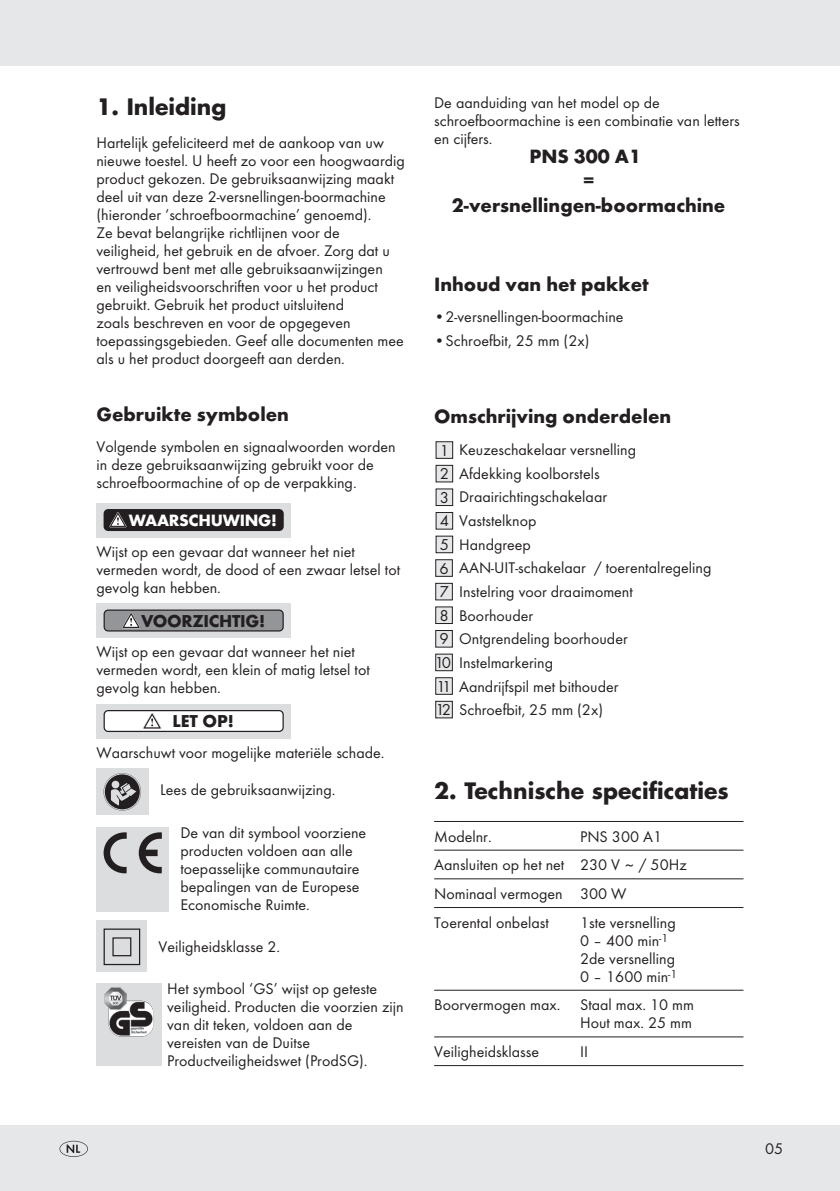
<style>
.page{position:relative;width:840px;height:1191px;background:#fff}
.page>*{position:absolute;margin:0;border:0;box-sizing:border-box;transform-origin:0 0}
.t1{font:700 22px "Futura Std";color:#231f20}
.Headlines{font:700 20px "Futura TOT";color:#231f20}
.Sicherheitshinweise{font:700 20px "Futura TOT";color:#231f20}
.warnhinweise_auf_sch{font:700 18px "Futura TOT";letter-spacing:-.015em;color:#231f20}
.warnhinweise_auf_sch-2{font:700 17px "Futura TOT";letter-spacing:-.015em;color:#fff}
.Nummerierungen_Umsch{font:16.4px "Futura TOT";color:#231f20}
.lauftext{font:16px/18px "Futura TOT";color:#231f20}
</style>
<div class="page">
<div style="left:0;top:0;width:839px;height:65px;background:#e6e7e9"></div>
<div style="left:0;top:1125px;width:839px;height:66px;background:#e6e7e9"></div>
<svg style="left:59px;top:1140px;width:29px;height:17px"></svg>
<div style="left:436px;top:489px;width:16px;height:16px;background:#e6e7e9"></div>
<div style="left:435px;top:488px;width:18px;height:18px;border:1px solid #231f20"></div>
<div style="left:436px;top:442px;width:16px;height:16px;background:#e6e7e9"></div>
<div style="left:435px;top:441px;width:18px;height:18px;border:1px solid #231f20"></div>
<div style="left:436px;top:512px;width:16px;height:17px;background:#e6e7e9"></div>
<div style="left:435px;top:512px;width:18px;height:17px;border:1px solid #231f20"></div>
<div style="left:436px;top:465px;width:16px;height:17px;background:#e6e7e9"></div>
<div style="left:435px;top:465px;width:18px;height:17px;border:1px solid #231f20"></div>
<div style="left:436px;top:536px;width:16px;height:17px;background:#e6e7e9"></div>
<div style="left:435px;top:536px;width:18px;height:17px;border:1px solid #231f20"></div>
<div style="left:435px;top:560px;width:17px;height:16px;background:#e6e7e9"></div>
<div style="left:435px;top:559px;width:17px;height:17px;border:1px solid #231f20"></div>
<div style="left:435px;top:583px;width:17px;height:17px;background:#e6e7e9"></div>
<div style="left:435px;top:583px;width:17px;height:17px;border:1px solid #231f20"></div>
<div style="left:435px;top:607px;width:17px;height:16px;background:#e6e7e9"></div>
<div style="left:435px;top:606px;width:17px;height:18px;border:1px solid #231f20"></div>
<div style="left:435px;top:630px;width:17px;height:17px;background:#e6e7e9"></div>
<div style="left:435px;top:630px;width:17px;height:17px;border:1px solid #231f20"></div>
<div style="left:435px;top:654px;width:17px;height:16px;background:#e6e7e9"></div>
<div style="left:435px;top:653px;width:17px;height:18px;border:1px solid #231f20"></div>
<div style="left:435px;top:677px;width:17px;height:17px;background:#e6e7e9"></div>
<div style="left:435px;top:677px;width:17px;height:17px;border:1px solid #231f20"></div>
<div style="left:435px;top:701px;width:17px;height:17px;background:#e6e7e9"></div>
<div style="left:435px;top:701px;width:17px;height:17px;border:1px solid #231f20"></div>
<div style="left:96px;top:768px;width:53px;height:47px;background:#dcdddf"></div>
<svg style="left:103px;top:773px;width:38px;height:37px"></svg>
<div style="left:96px;top:827px;width:73px;height:84px;background:#dcdddf"></div>
<svg style="left:103px;top:832px;width:24px;height:41px"></svg>
<svg style="left:139px;top:832px;width:23px;height:41px"></svg>
<div style="left:96px;top:920px;width:51px;height:51px;background:#dcdddf"></div>
<svg style="left:103px;top:928px;width:38px;height:37px"></svg>
<div style="left:96px;top:983px;width:65px;height:82px;background:#dcdddf"></div>
<img style="left:104px;top:987px;width:49px;height:49px">
<div style="left:96px;top:503px;width:195px;height:34px;background:#dcdddf"></div>
<div style="left:103px;top:509px;width:180px;height:22px;background:#231f20;border-radius:5px"></div>
<svg style="left:109px;top:512px;width:17px;height:15px"></svg>
<div style="left:96px;top:603px;width:195px;height:34px;background:#dcdddf"></div>
<div style="left:104px;top:610px;width:179px;height:21px;background:#939598;border-radius:4px"></div>
<div style="left:103px;top:609px;width:180px;height:22px;border:1px solid #231f20;border-radius:4px"></div>
<svg style="left:122px;top:612px;width:18px;height:16px"></svg>
<div style="left:96px;top:704px;width:195px;height:34px;background:#dcdddf"></div>
<div style="left:104px;top:710px;width:179px;height:21px;background:#fff;border-radius:4px"></div>
<div style="left:103px;top:710px;width:180px;height:22px;border:1px solid #231f20;border-radius:4px"></div>
<svg style="left:143px;top:713px;width:18px;height:16px"></svg>
<hr style="left:434px;top:821px;width:145px;height:1px;background:#231f20">
<hr style="left:579px;top:821px;width:164px;height:1px;background:#231f20">
<hr style="left:434px;top:849px;width:145px;height:1px;background:#231f20">
<hr style="left:579px;top:849px;width:164px;height:1px;background:#231f20">
<hr style="left:434px;top:878px;width:145px;height:1px;background:#231f20">
<hr style="left:579px;top:878px;width:164px;height:1px;background:#231f20">
<hr style="left:434px;top:907px;width:145px;height:1px;background:#231f20">
<hr style="left:579px;top:907px;width:164px;height:1px;background:#231f20">
<hr style="left:434px;top:989px;width:145px;height:1px;background:#231f20">
<hr style="left:579px;top:989px;width:164px;height:1px;background:#231f20">
<hr style="left:434px;top:1036px;width:145px;height:1px;background:#231f20">
<hr style="left:579px;top:1036px;width:164px;height:1px;background:#231f20">
<hr style="left:434px;top:1065px;width:145px;height:1px;background:#231f20">
<hr style="left:579px;top:1065px;width:164px;height:1px;background:#231f20">
<p class="t1" style="left:96px;top:92px;width:131px">1. Inleiding</p>
<p class="lauftext" style="left:96px;top:133px;width:310px">Hartelijk gefeliciteerd met de aankoop van uw nieuwe toestel. U heeft zo voor een hoogwaardig product gekozen. De gebruiksaanwijzing maakt deel uit van deze 2-versnellingen-boormachine (hieronder ‘schroefboormachine’ genoemd).<br>Ze bevat belangrijke richtlijnen voor de veiligheid, het gebruik en de afvoer. Zorg dat u vertrouwd bent met alle gebruiksaanwijzingen<br>en veiligheidsvoorschriften voor u het product gebruikt. Gebruik het product uitsluitend<br>zoals beschreven en voor de opgegeven toepassingsgebieden. Geef alle documenten mee als u het product doorgeeft aan derden.</p>
<p class="lauftext" style="left:434px;top:94px;width:307px">De aanduiding van het model op de schroefboormachine is een combinatie van letters en cijfers.</p>
<p class="Sicherheitshinweise" style="left:529px;top:144px;width:113px">PNS 300 A1</p>
<p class="Sicherheitshinweise" style="left:582px;top:168px;width:13px">=</p>
<p class="Sicherheitshinweise" style="left:451px;top:193px;width:275px">2-versnellingen-boormachine</p>
<p class="Headlines" style="left:434px;top:272px;width:216px">Inhoud van het pakket</p>
<p class="lauftext" style="left:434px;top:307px;width:191px">•2-versnellingen-boormachine</p>
<p class="lauftext" style="left:434px;top:331px;width:157px">•Schroefbit, 25 mm (2x)</p>
<p class="Headlines" style="left:96px;top:402px;width:194px">Gebruikte symbolen</p>
<p class="Headlines" style="left:434px;top:404px;width:238px">Omschrijving onderdelen</p>
<p class="lauftext" style="left:459px;top:440px;width:178px">Keuzeschakelaar versnelling</p>
<p class="lauftext" style="left:459px;top:464px;width:142px">Afdekking koolborstels</p>
<p class="lauftext" style="left:459px;top:488px;width:149px">Draairichtingschakelaar</p>
<p class="lauftext" style="left:459px;top:511px;width:79px">Vaststelknop</p>
<p class="lauftext" style="left:459px;top:535px;width:73px">Handgreep</p>
<p class="lauftext" style="left:459px;top:559px;width:254px">AAN-UIT-schakelaar / toerentalregeling</p>
<p class="lauftext" style="left:459px;top:582px;width:175px">Instelring voor draaimoment</p>
<p class="lauftext" style="left:459px;top:606px;width:75px">Boorhouder</p>
<p class="lauftext" style="left:459px;top:630px;width:170px">Ontgrendeling boorhouder</p>
<p class="lauftext" style="left:459px;top:653px;width:95px">Instelmarkering</p>
<p class="lauftext" style="left:459px;top:677px;width:161px">Aandrijfspil met bithouder</p>
<p class="lauftext" style="left:459px;top:701px;width:145px">Schroefbit, 25 mm (2x)</p>
<p class="lauftext" style="left:96px;top:438px;width:300px">Volgende symbolen en signaalwoorden worden in deze gebruiksaanwijzing gebruikt voor de schroefboormachine of op de verpakking.</p>
<p class="Nummerierungen_Umsch" style="left:439px;top:440px;width:11px">1</p>
<p class="Nummerierungen_Umsch" style="left:439px;top:464px;width:11px">2</p>
<p class="Nummerierungen_Umsch" style="left:439px;top:487px;width:11px">3</p>
<p class="warnhinweise_auf_sch-2" style="left:129px;top:510px;width:150px">WAARSCHUWING!</p>
<p class="Nummerierungen_Umsch" style="left:439px;top:511px;width:11px">4</p>
<p class="Nummerierungen_Umsch" style="left:439px;top:535px;width:11px">5</p>
<p class="Nummerierungen_Umsch" style="left:439px;top:558px;width:11px">6</p>
<p class="Nummerierungen_Umsch" style="left:439px;top:582px;width:11px">7</p>
<p class="Nummerierungen_Umsch" style="left:439px;top:605px;width:11px">8</p>
<p class="Nummerierungen_Umsch" style="left:439px;top:629px;width:11px">9</p>
<p class="Nummerierungen_Umsch" style="left:434px;top:652px;width:18px">10</p>
<p class="Nummerierungen_Umsch" style="left:436px;top:676px;width:16px">11</p>
<p class="Nummerierungen_Umsch" style="left:435px;top:700px;width:17px">12</p>
<p class="lauftext" style="left:96px;top:542px;width:305px">Wijst op een gevaar dat wanneer het niet vermeden wordt, de dood of een zwaar letsel tot gevolg kan hebben.</p>
<p class="warnhinweise_auf_sch" style="left:141px;top:610px;width:126px">VOORZICHTIG!</p>
<p class="lauftext" style="left:96px;top:642px;width:275px">Wijst op een gevaar dat wanneer het niet vermeden wordt, een klein of matig letsel tot gevolg kan hebben.</p>
<p class="warnhinweise_auf_sch" style="left:172px;top:710px;width:63px">LET OP!</p>
<p class="lauftext" style="left:96px;top:743px;width:289px">Waarschuwt voor mogelijke materiële schade.</p>
<p class="lauftext" style="left:160px;top:781px;width:177px">Lees de gebruiksaanwijzing.</p>
<p class="lauftext" style="left:180px;top:823px;width:187px">De van dit symbool voorziene producten voldoen aan alle toepasselijke communautaire bepalingen van de Europese<br>Economische Ruimte.</p>
<p class="lauftext" style="left:158px;top:937px;width:123px">Veiligheidsklasse 2.</p>
<p class="lauftext" style="left:167px;top:979px;width:238px">Het symbool ‘GS’ wijst op geteste veiligheid. Producten die voorzien zijn van dit teken, voldoen aan de vereisten van de Duitse<br>Productveiligheidswet (ProdSG).</p>
<p class="t1" style="left:434px;top:776px;width:296px">2. Technische specificaties</p>
<p class="lauftext" style="left:434px;top:827px;width:59px">Modelnr.</p>
<p class="lauftext" style="left:579px;top:827px;width:84px">PNS 300 A1</p>
<p class="lauftext" style="left:434px;top:856px;width:132px">Aansluiten op het net</p>
<p class="lauftext" style="left:579px;top:856px;width:108px">230 V ~ / 50Hz</p>
<p class="lauftext" style="left:434px;top:884px;width:130px">Nominaal vermogen</p>
<p class="lauftext" style="left:579px;top:884px;width:48px">300 W</p>
<p class="lauftext" style="left:434px;top:913px;width:116px">Toerental onbelast</p>
<p class="lauftext" style="left:579px;top:913px;width:99px">1ste versnelling<br>0 – 400 min<sup>-1<br></sup>2de versnelling<br>0 – 1600 min<sup>-1</sup></p>
<p class="lauftext" style="left:434px;top:996px;width:128px">Boorvermogen max.</p>
<p class="lauftext" style="left:579px;top:996px;width:115px">Staal max. 10 mm<br>Hout max. 25 mm</p>
<p class="lauftext" style="left:434px;top:1042px;width:106px">Veiligheidsklasse</p>
<p class="lauftext" style="left:579px;top:1042px;width:9px">II</p>
<p class="lauftext" style="left:764px;top:1139px;width:20px">05</p>
</div>
